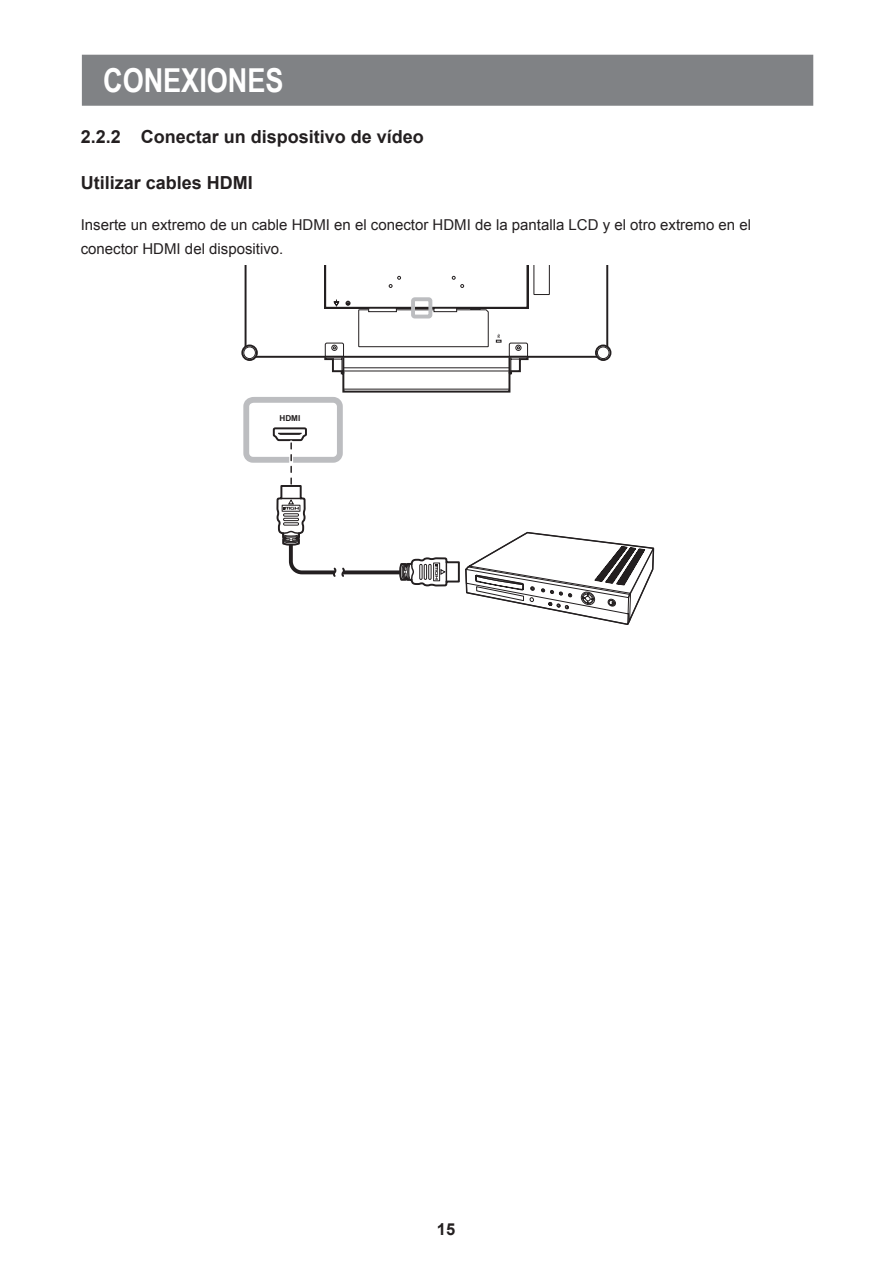
<style>
.page{position:relative;width:893px;height:1263px;background:#fff}
.page>*{position:absolute;margin:0;border:0;box-sizing:border-box;transform-origin:0 0}
.t1{font:700 33px "Arial Narrow";color:#fff}
.t2{font:700 18px "Arial";color:#231f20}
.t3{font:700 16.5px "Arial";color:#231f20}
.t4{font:15px/24px "Arial";color:#231f20}
.t5{font:700 8.25px "Arial";color:#231f20}
</style>
<div class="page">
<div style="left:82px;top:55px;width:731px;height:51px;background:#808285;border:2px solid #808285"></div>
<svg style="left:241px;top:266px;width:413px;height:359px"></svg>
<h1 class="t1" style="left:103px;top:56px;width:182px">CONEXIONES</h1>
<p class="t2" style="left:81px;top:127px;width:345px">2.2.2 Conectar un dispositivo de vídeo</p>
<p class="t2" style="left:81px;top:173px;width:174px">Utilizar cables HDMI</p>
<p class="t4" style="left:81px;top:213px;width:672px">Inserte un extremo de un cable HDMI en el conector HDMI de la pantalla LCD y el otro extremo en el conector HDMI del dispositivo.</p>
<p class="t5" style="left:279px;top:412px;width:22px">HDMI</p>
<p class="t3" style="left:437px;top:1220px;width:20px">15</p>
</div>
